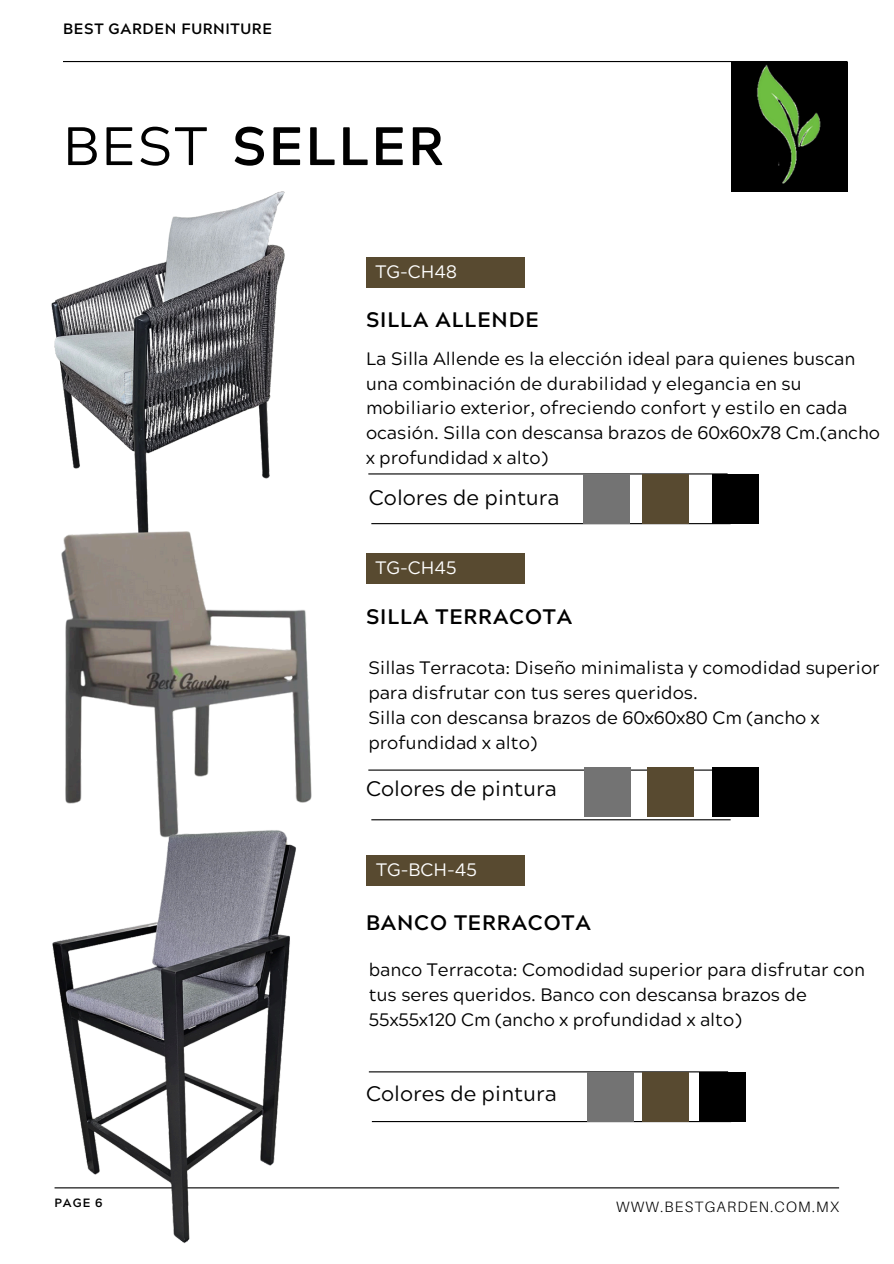
<style>
.page{position:relative;width:894px;height:1264px;background:#fff}
.page>*{position:absolute;margin:0;border:0;box-sizing:border-box;transform-origin:0 0}
.t1{font:700 54px "Acherus Grotesque";letter-spacing:.04em;color:#000}
.t2{font:54px "Acherus Grotesque";color:#000}
.t3{font:21px "Acherus Grotesque";color:#000}
.t4{font:700 21px "Acherus Grotesque";letter-spacing:.04em;color:#000}
.t5{font:18px/24.8px "Acherus Grotesque";color:#000}
.t6{font:18px "Acherus Grotesque";color:#fff}
.t7{font:300 15px "Aileron";letter-spacing:.08em;color:#000}
.t8{font:700 15px "Acherus Grotesque";letter-spacing:.04em;color:#000}
.t9{font:700 12px "Acherus Grotesque";color:#000}
</style>
<div class="page">
<hr style="left:63px;top:61px;width:784px;height:1px;background:#000">
<hr style="left:55px;top:1187px;width:783px;height:1px;background:#000">
<hr style="left:368px;top:473px;width:359px;height:1px;background:#000">
<hr style="left:368px;top:769px;width:359px;height:1px;background:#000">
<hr style="left:369px;top:1071px;width:359px;height:1px;background:#000">
<hr style="left:371px;top:523px;width:359px;height:1px;background:#000">
<hr style="left:371px;top:819px;width:359px;height:1px;background:#000">
<hr style="left:372px;top:1120px;width:359px;height:2px;background:#000">
<div style="left:366px;top:257px;width:158px;height:30px;background:#584a30"></div>
<div style="left:366px;top:553px;width:158px;height:30px;background:#584a30"></div>
<div style="left:366px;top:855px;width:158px;height:30px;background:#584a30"></div>
<div style="left:731px;top:62px;width:116px;height:129px;background:#000"></div>
<img style="left:51px;top:191px;width:319px;height:234px">
<img style="left:61px;top:425px;width:384px;height:461px">
<img style="left:757px;top:65px;width:64px;height:119px">
<img style="left:52px;top:747px;width:306px;height:496px">
<div style="left:583px;top:474px;width:47px;height:50px;background:#737373"></div>
<div style="left:584px;top:767px;width:46px;height:50px;background:#737373"></div>
<div style="left:586px;top:1072px;width:47px;height:50px;background:#737373"></div>
<div style="left:642px;top:474px;width:47px;height:49px;background:#584a30"></div>
<div style="left:646px;top:767px;width:47px;height:50px;background:#584a30"></div>
<div style="left:642px;top:1071px;width:47px;height:50px;background:#584a30"></div>
<div style="left:698px;top:1071px;width:47px;height:50px;background:#000"></div>
<div style="left:712px;top:767px;width:47px;height:50px;background:#000"></div>
<div style="left:712px;top:474px;width:47px;height:49px;background:#000"></div>
<p class="t8" style="left:63px;top:22px;width:210px">BEST GARDEN FURNITURE</p>
<p class="t2" style="left:63px;top:124px;width:146px">BEST</p>
<h5 class="t1" style="left:232px;top:124px;width:213px">SELLER</h5>
<p class="t9" style="left:55px;top:1198px;width:50px">PAGE 6</p>
<h4 class="t6" style="left:375px;top:264px;width:83px">TG-CH48</h4>
<h3 class="t4" style="left:366px;top:312px;width:174px">SILLA ALLENDE</h3>
<h1 class="t5" style="left:366px;top:349px;width:515px">La Silla Allende es la elección ideal para quienes buscan una combinación de durabilidad y elegancia en su mobiliario exterior, ofreciendo confort y estilo en cada ocasión. Silla con descansa brazos de 60x60x78 Cm.(ancho x profundidad x alto)</h1>
<h4 class="t3" style="left:369px;top:489px;width:192px">Colores de pintura</h4>
<p class="t6" style="left:375px;top:560px;width:82px">TG-CH45</p>
<h6 class="t4" style="left:366px;top:608px;width:208px">SILLA TERRACOTA</h6>
<p class="t5" style="left:368px;top:658px;width:512px">Sillas Terracota: Diseño minimalista y comodidad superior para disfrutar con tus seres queridos.<br>Silla con descansa brazos de 60x60x80 Cm (ancho x profundidad x alto)</p>
<h6 class="t3" style="left:366px;top:779px;width:192px">Colores de pintura</h6>
<h2 class="t6" style="left:376px;top:862px;width:102px">TG-BCH-45</h2>
<p class="t4" style="left:366px;top:913px;width:226px">BANCO TERRACOTA</p>
<p class="t5" style="left:369px;top:959px;width:497px">banco Terracota: Comodidad superior para disfrutar con tus seres queridos. Banco con descansa brazos de<br>55x55x120 Cm (ancho x profundidad x alto)</p>
<h3 class="t3" style="left:366px;top:1084px;width:192px">Colores de pintura</h3>
<h5 class="t7" style="left:616px;top:1197px;width:224px">WWW.BESTGARDEN.COM.MX</h5>
</div>
